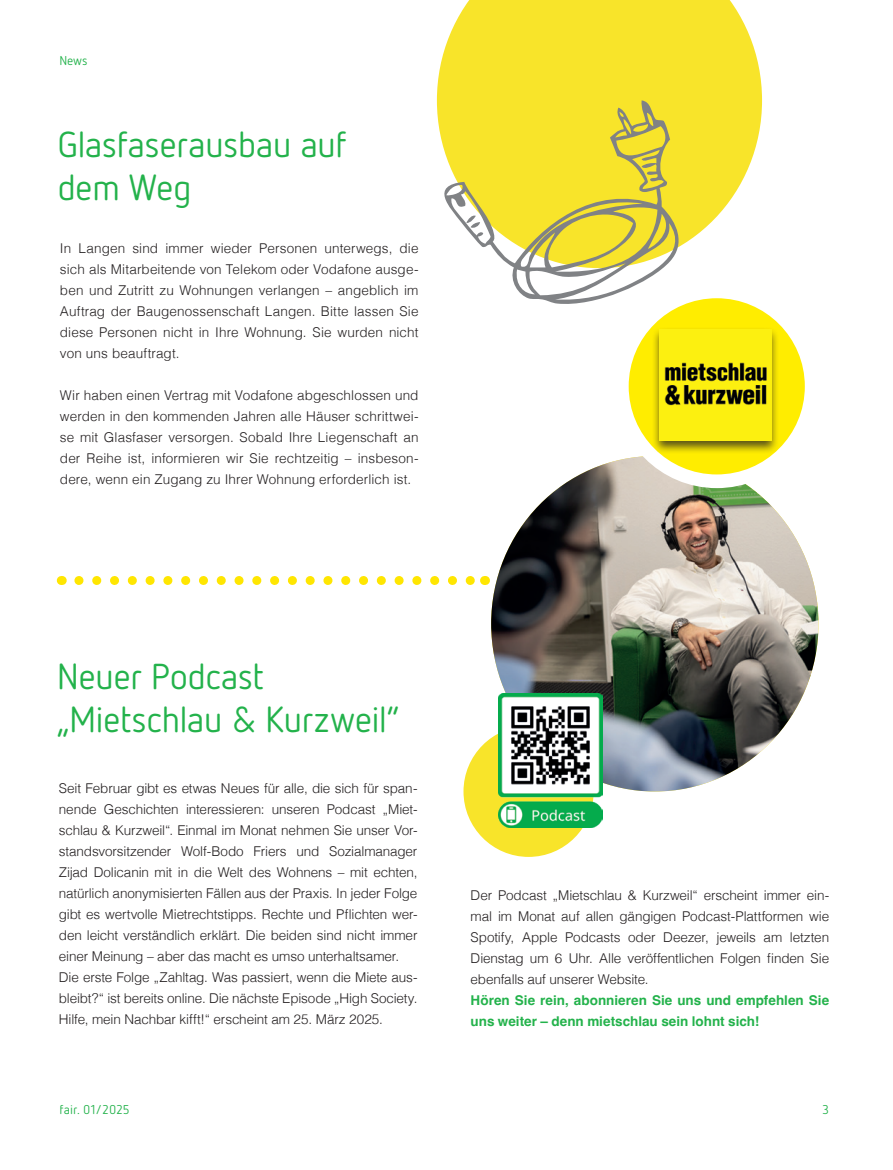
<style>
.page{position:relative;width:893px;height:1170px;background:#fff}
.page>*{position:absolute;margin:0;border:0;box-sizing:border-box;transform-origin:0 0}
.t1{font:36px/43.2px "Netto OT";letter-spacing:-.02em;color:#23b24b}
.t2{font:300 13.5px/21px "Helvetica";letter-spacing:-.005em;color:#231f20;text-align:justify}
.t3{font:700 13.5px/21px "Helvetica";color:#23b24b}
.t4{font:12.75px "Netto OT";letter-spacing:.005em;color:#23b24b}
</style>
<div class="page">
<svg style="left:79px;top:576px;width:396px;height:9px"></svg>
<svg style="left:437px;top:0;width:325px;height:240px;fill:#f8e42a"></svg>
<img style="left:491px;top:456px;width:327px;height:335px">
<div style="left:463px;top:726px;width:131px;height:130px;background:#f8e42a;border-radius:50%"></div>
<svg style="left:622px;top:291px;width:190px;height:190px;fill:#ffed00"></svg>
<div style="left:615px;top:284px;width:203px;height:204px;border:14px solid #fff;border-radius:50%"></div>
<div style="left:652px;top:326px;width:128px;height:128px;background:#231f20;opacity:.75"></div>
<img style="left:659px;top:329px;width:112px;height:112px">
<img style="left:499px;top:693px;width:103px;height:134px">
<svg style="left:436px;top:100px;width:254px;height:207px;fill:#f8e42a"></svg>
<p class="t4" style="left:60px;top:52px;width:30px">News</p>
<p class="t1" style="left:57px;top:122px;width:290px">Glasfaserausbau auf dem Weg</p>
<p class="t2" style="left:60px;top:236px;width:360px">In Langen sind immer wieder Personen unterwegs, die sich als Mitarbeitende von Telekom oder Vodafone ausge&shy;ben und Zutritt zu Wohnungen verlangen – angeblich im Auftrag der Baugenossenschaft Langen. Bitte lassen Sie diese Personen nicht in Ihre Wohnung. Sie wurden nicht von uns beauftragt.</p>
<p class="t2" style="left:60px;top:383px;width:360px">Wir haben einen Vertrag mit Vodafone abgeschlossen und werden in den kommenden Jahren alle Häuser schrittwei&shy;se mit Glasfaser versorgen. Sobald Ihre Liegenschaft an der Reihe ist, informieren wir Sie rechtzeitig – insbeson&shy;dere, wenn ein Zugang zu Ihrer Wohnung erforderlich ist.</p>
<p class="t1" style="left:57px;top:653px;width:344px">Neuer Podcast „Mietschlau &amp; Kurzweil“</p>
<p class="t2" style="left:59px;top:777px;width:360px">Seit Februar gibt es etwas Neues für alle, die sich für span&shy;nende Geschichten interessieren: unseren Podcast „Miet&shy;schlau &amp; Kurzweil“. Einmal im Monat nehmen Sie unser Vor&shy;standsvorsitzender Wolf-Bodo Friers und Sozialmanager Zijad Dolicanin mit in die Welt des Wohnens – mit echten, natürlich anonymisierten Fällen aus der Praxis. In jeder Folge gibt es wertvolle Mietrechtstipps. Rechte und Pflichten wer&shy;den leicht verständlich erklärt. Die beiden sind nicht immer einer Meinung – aber das macht es umso unterhaltsamer.</p>
<p class="t2" style="left:59px;top:966px;width:360px">Die erste Folge „Zahltag. Was passiert, wenn die Miete aus&shy;bleibt?“ ist bereits online. Die nächste Episode „High Society.<br>Hilfe, mein Nachbar kifft!“ erscheint am 25. März 2025.</p>
<p class="t4" style="left:60px;top:1101px;width:72px">fair. 01/2025</p>
<p class="t2" style="left:471px;top:883px;width:360px">Der Podcast „Mietschlau &amp; Kurzweil“ erscheint immer ein&shy;mal im Monat auf allen gängigen Podcast-Plattformen wie Spotify, Apple Podcasts oder Deezer, jeweils am letzten Dienstag um 6 Uhr. Alle veröffentlichen Folgen finden Sie ebenfalls auf unserer Website.</p>
<p class="t3" style="left:471px;top:991px;width:360px">Hören Sie rein, abonnieren Sie uns und empfehlen Sie uns weiter – denn mietschlau sein lohnt sich!</p>
<p class="t4" style="left:823px;top:1101px;width:8px">3</p>
</div>
